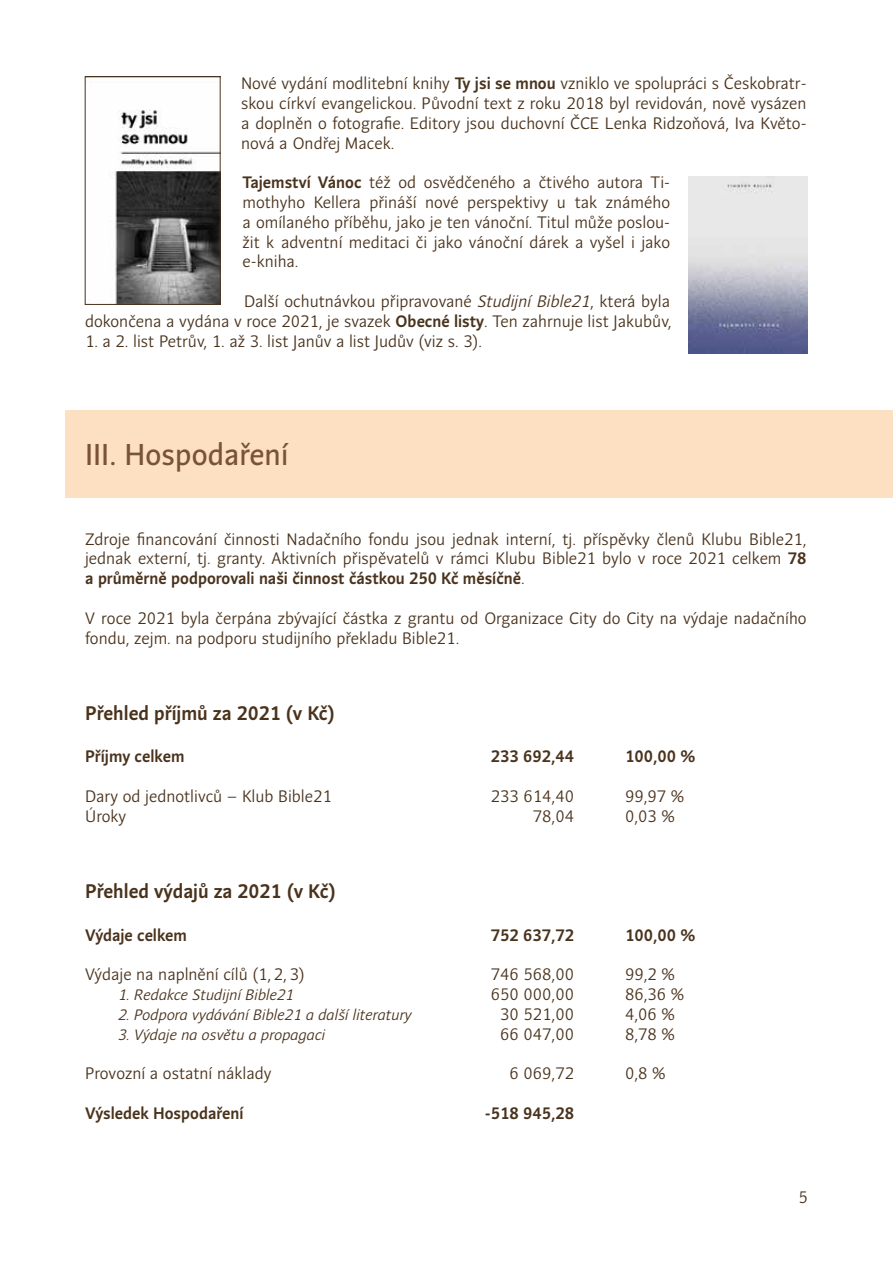
<style>
.page{position:relative;width:893px;height:1263px;background:#fff}
.page>*{position:absolute;margin:0;border:0;box-sizing:border-box;transform-origin:0 0}
.t1{font:30px "Andulka Sans Text";color:#795336}
.t2{font:500 19.5px "Andulka Sans";color:#4a331d}
.t3{font:16.5px/19.8px "Andulka Sans";color:#4a331d;text-align:justify}
.t4{font:700 16.5px "Andulka Sans";color:#4a331d}
.t5{font:italic 15px "Andulka Sans";color:#4a331d}
.s1{font-weight:700}
.s2{font-style:italic}
</style>
<div class="page">
<div style="left:66px;top:410px;width:827px;height:87px;background:#fde0c2"></div>
<img style="left:115px;top:109px;width:103px;height:194px">
<div style="left:85px;top:77px;width:135px;height:228px;border:1px solid #4a331d"></div>
<img style="left:689px;top:176px;width:119px;height:177px">
<p class="t3" style="left:241px;top:74px;width:567px">Nové vydání modlitební knihy <span class="s1">Ty jsi se mnou</span> vzniklo ve spolupráci s Českobratr&shy;skou církví evangelickou. Původní text z roku 2018 byl revidován, nově vysázen a doplněn o fotografie. Editory jsou duchovní ČCE Lenka Ridzoňová, Iva Květo&shy;nová a Ondřej Macek.</p>
<p class="t3" style="left:243px;top:173px;width:429px"><span class="s1">Tajemství Vánoc</span> též od osvědčeného a čtivého autora Ti&shy;mothyho Kellera přináší nové perspektivy u tak známého a omílaného příběhu, jako je ten vánoční. Titul může poslou&shy;žit k adventní meditaci či jako vánoční dárek a vyšel i jako e-kniha.</p>
<p class="t3" style="left:85px;top:291px;width:588px;text-align:right">Další ochutnávkou připravované <span class="s2">Studijní Bible21</span>, která byla<br>dokončena a vydána v roce 2021, je svazek <span class="s1">Obecné listy</span>. Ten zahrnuje list Jakubův,</p>
<p class="t3" style="left:85px;top:331px;width:398px">1. a 2. list Petrův, 1. až 3. list Janův a list Judův (viz s. 3).</p>
<h1 class="t1" style="left:85px;top:437px;width:205px">III. Hospodaření</h1>
<p class="t3" style="left:85px;top:529px;width:723px">Zdroje financování činnosti Nadačního fondu jsou jednak interní, tj. příspěvky členů Klubu Bible21, jednak externí, tj. granty. Aktivních přispěvatelů v rámci Klubu Bible21 bylo v roce 2021 celkem <span class="s1">78 a průměrně podporovali naši činnost částkou 250 Kč měsíčně</span>.</p>
<p class="t3" style="left:85px;top:608px;width:723px">V roce 2021 byla čerpána zbývající částka z grantu od Organizace City do City na výdaje nadačního fondu, zejm. na podporu studijního překladu Bible21.</p>
<p class="t2" style="left:85px;top:701px;width:251px">Přehled příjmů za 2021 (v Kč)</p>
<p class="t4" style="left:85px;top:747px;width:101px">Příjmy celkem</p>
<p class="t4" style="left:491px;top:747px;width:85px">233 692,44</p>
<p class="t4" style="left:625px;top:747px;width:72px">100,00 %</p>
<p class="t3" style="left:85px;top:786px;width:248px">Dary od jednotlivců – Klub Bible21</p>
<p class="t3" style="left:491px;top:786px;width:85px">233 614,40</p>
<p class="t3" style="left:625px;top:786px;width:61px">99,97 %</p>
<p class="t3" style="left:85px;top:806px;width:43px">Úroky</p>
<p class="t3" style="left:533px;top:806px;width:43px">78,04</p>
<p class="t3" style="left:625px;top:806px;width:51px">0,03 %</p>
<p class="t2" style="left:85px;top:879px;width:252px">Přehled výdajů za 2021 (v Kč)</p>
<p class="t4" style="left:85px;top:925px;width:103px">Výdaje celkem</p>
<p class="t4" style="left:491px;top:925px;width:85px">752 637,72</p>
<p class="t4" style="left:625px;top:925px;width:72px">100,00 %</p>
<p class="t3" style="left:85px;top:965px;width:221px">Výdaje na naplnění cílů (1, 2, 3)</p>
<p class="t3" style="left:491px;top:965px;width:85px">746 568,00</p>
<p class="t3" style="left:625px;top:965px;width:51px">99,2 %</p>
<p class="t5" style="left:118px;top:986px;width:177px">1. Redakce Studijní Bible21</p>
<p class="t3" style="left:491px;top:984px;width:85px">650 000,00</p>
<p class="t3" style="left:625px;top:984px;width:61px">86,36 %</p>
<p class="t5" style="left:118px;top:1006px;width:295px">2. Podpora vydávání Bible21 a další literatury</p>
<p class="t3" style="left:500px;top:1004px;width:75px">30 521,00</p>
<p class="t3" style="left:625px;top:1004px;width:51px">4,06 %</p>
<p class="t5" style="left:118px;top:1026px;width:208px">3. Výdaje na osvětu a propagaci</p>
<p class="t3" style="left:500px;top:1024px;width:75px">66 047,00</p>
<p class="t3" style="left:625px;top:1024px;width:51px">8,78 %</p>
<p class="t3" style="left:85px;top:1064px;width:188px">Provozní a ostatní náklady</p>
<p class="t3" style="left:510px;top:1064px;width:66px">6 069,72</p>
<p class="t3" style="left:625px;top:1064px;width:42px">0,8 %</p>
<p class="t4" style="left:85px;top:1103px;width:160px">Výsledek Hospodaření</p>
<p class="t4" style="left:485px;top:1103px;width:91px">-518 945,28</p>
<p class="t3" style="left:799px;top:1188px;width:11px">5</p>
</div>
